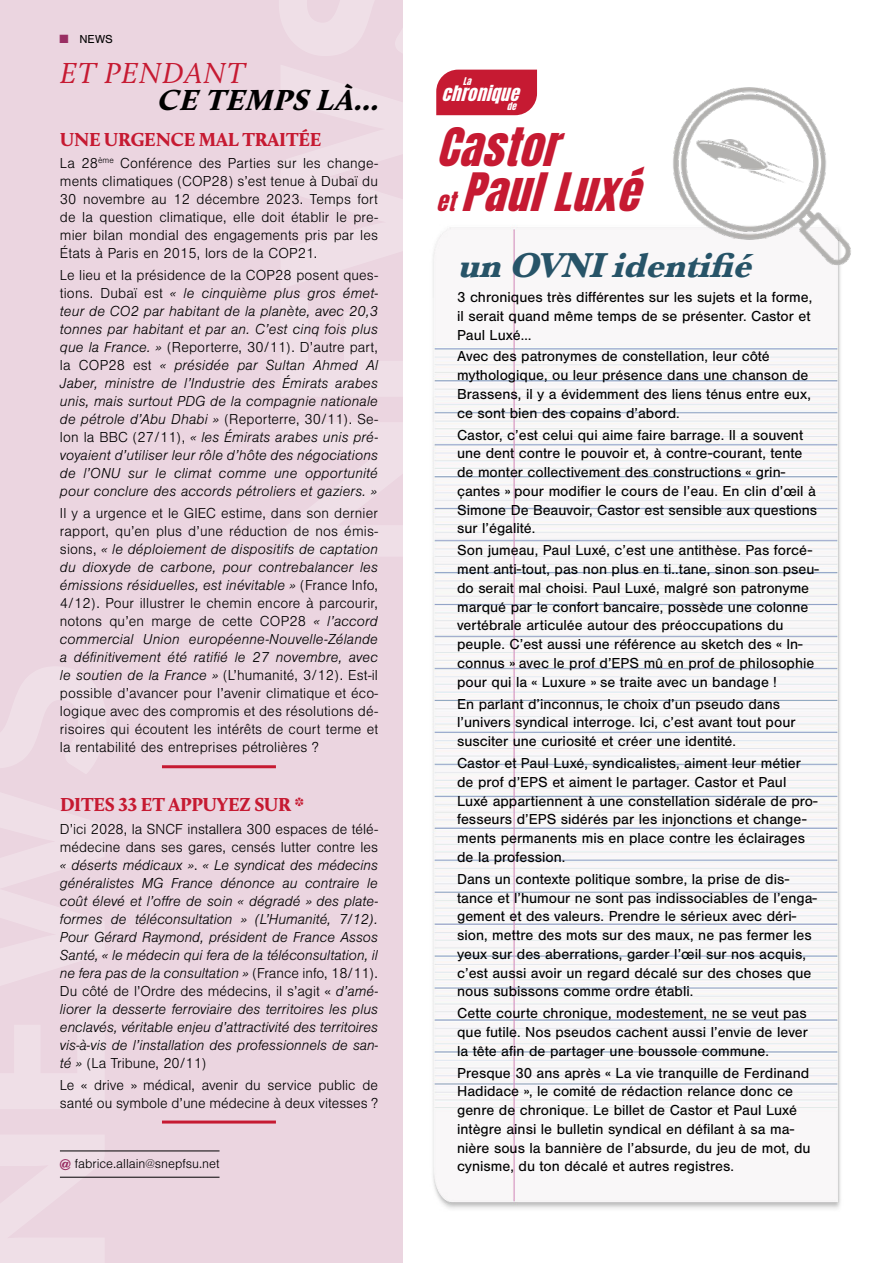
<style>
.page{position:relative;width:893px;height:1263px;background:#fff}
.page>*{position:absolute;margin:0;border:0;box-sizing:border-box;transform-origin:0 0}
.t1{font:italic 45px/45px "Anton";color:#c61a32}
.t2{font:italic 700 36px "Baskerville";color:#275468}
.t3{font:italic 900 30px "Calluna";color:#000}
.t4{font:italic 30px "Calluna";letter-spacing:.035em;color:#c61a32}
.t5{font:900 19.5px "Calluna";letter-spacing:-.005em;color:#c61a32}
.t6{font:italic 18.15px "Anton";color:#fff}
.t7{font:15px/18.8px "Nimbus San";color:#000}
.t8{font:italic 300 15px/18px "Nimbus San";color:#000;text-align:justify}
.t9{font:300 15px/18px "Nimbus San";letter-spacing:.005em;color:#000;text-align:justify}
.t10{font:300 13.5px "Nimbus San";color:#000}
.t11{font:12px "Nimbus San";color:#000}
.t12{font:italic 9px "Anton";color:#fff}
.s1{color:#992e63}
.s2{font-style:normal}
.s3{font-style:italic}
.s4{font-weight:900;font-size:16.5px;color:#992e63}
.s5{font-size:22.5px}
</style>
<div class="page">
<img style="left:432px;top:227px;width:409px;height:982px">
<div style="left:0;top:0;width:402px;height:1263px;background:#ebd5e0"></div>
<svg style="left:402px;top:0;width:34px;height:557px"></svg>
<hr style="left:162px;top:765px;width:114px;height:3px;background:#c61a32">
<hr style="left:162px;top:1120px;width:114px;height:3px;background:#c61a32">
<hr style="left:60px;top:1150px;width:160px;height:1px;background:#000">
<hr style="left:60px;top:1177px;width:160px;height:1px;background:#000">
<div style="left:436px;top:70px;width:101px;height:45px;background:#c61a32"></div>
<img style="left:665px;top:87px;width:186px;height:183px">
<p class="t11" style="left:60px;top:32px;width:55px"><span class="s1">■</span> NEWS</p>
<h3 class="t4" style="left:60px;top:55px;width:186px">ET PENDANT</h3>
<h3 class="t3" style="left:157px;top:81px;width:232px">CE TEMPSLÀ...</h3>
<h3 class="t5" style="left:60px;top:127px;width:263px">UNE URGENCE MAL TRAITÉE</h3>
<p class="t9" style="left:60px;top:154px;width:320px">La 28<sup>ème</sup> Conférence des Parties sur les change&shy;ments climatiques (COP28) s’est tenue à Dubaï du 30 novembre au 12 décembre 2023. Temps fort de la question climatique, elle doit établir le pre&shy;mier bilan mondial des engagements pris par les États à Paris en 2015, lors de la COP21.</p>
<p class="t8" style="left:60px;top:266px;width:320px"><span class="s2">Le lieu et la présidence de la COP28 posent ques&shy;tions. Dubaï est</span> « le cinquième plus gros émet&shy;teur de CO2 par habitant de la planète, avec 20,3 tonnes par habitant et par an. C’est cinq fois plus que la France. » <span class="s2">(Reporterre, 30/11). D’autre part, la COP28 est</span> « présidée par Sultan Ahmed Al Jaber, ministre de l’Industrie des Émirats arabes unis, mais surtout PDG de la compagnie nationale de pétrole d’Abu Dhabi » <span class="s2">(Reporterre, 30/11). Se&shy;lon la BBC (27/11),</span> « les Émirats arabes unis pré&shy;voyaient d’utiliser leur rôle d’hôte des négociations de l’ONU sur le climat comme une opportunité pour conclure des accords pétroliers et gaziers. »</p>
<p class="t9" style="left:60px;top:505px;width:320px">Il y a urgence et le GIEC estime, dans son dernier rapport, qu’en plus d’une réduction de nos émis&shy;sions, <span class="s3">« le déploiement de dispositifs de captation du dioxyde de carbone, pour contrebalancer les émissions résiduelles, est inévitable »</span> (France Info, 4/12). Pour illustrer le chemin encore à parcourir, notons qu’en marge de cette COP28 <span class="s3">« l’accord commercial Union européenne-Nouvelle-Zélande a définitivement été ratifié le 27 novembre, avec le soutien de la France »</span> (L’humanité, 3/12). Est-il possible d’avancer pour l’avenir climatique et éco&shy;logique avec des compromis et des résolutions dé&shy;risoires qui écoutent les intérêts de court terme et la rentabilité des entreprises pétrolières ?</p>
<h3 class="t5" style="left:60px;top:792px;width:246px">DITES 33 ET APPUYEZ SUR *</h3>
<p class="t8" style="left:60px;top:820px;width:320px"><span class="s2">D’ici 2028, la SNCF installera 300 espaces de télé&shy;médecine dans ses gares, censés lutter contre les </span>« déserts médicaux »<span class="s2">.</span> « Le syndicat des médecins généralistes MG France dénonce au contraire le coût élevé et l’offre de soin « dégradé » des plate&shy;formes de téléconsultation » (L’Humanité, 7/12).<br>Pour Gérard Raymond, président de France Assos Santé, « le médecin qui fera de la téléconsultation, il ne fera pas de la consultation » <span class="s2">(France info, 18/11).<br>Du côté de l’Ordre des médecins, il s’agit «</span> d’amé&shy;liorer la desserte ferroviaire des territoires les plus enclavés, véritable enjeu d’attractivité des territoires vis-à-vis de l’installation des professionnels de san&shy;té » <span class="s2">(La Tribune, 20/11)</span></p>
<p class="t9" style="left:60px;top:1076px;width:320px">Le « drive » médical, avenir du service public de santé ou symbole d’une médecine à deux vitesses ?</p>
<p class="t10" style="left:60px;top:1157px;width:161px"><span class="s4">@</span> fabrice.allain@snepfsu.net</p>
<p class="t12" style="left:463px;top:77px;width:14px">La</p>
<p class="t6" style="left:442px;top:84px;width:86px">chronique</p>
<p class="t12" style="left:507px;top:101px;width:15px">de</p>
<h1 class="t1" style="left:436px;top:128px;width:224px">Castor <span class="s5">et</span>PaulLuxé</h1>
<h2 class="t2" style="left:457px;top:240px;width:309px">unOVNIidentifié</h2>
<p class="t7" style="left:457px;top:288px;width:357px">3 chroniques très différentes sur les sujets et la forme, il serait quand même temps de se présenter. Castor et<br>Paul Luxé…</p>
<p class="t7" style="left:457px;top:347px;width:355px">Avec des patronymes de constellation, leur côté mythologique, ou leur présence dans une chanson de Brassens, il y a évidemment des liens ténus entre eux, ce sont bien des copains d’abord.</p>
<p class="t7" style="left:457px;top:426px;width:362px">Castor, c’est celui qui aime faire barrage. Il a souvent une dent contre le pouvoir et, à contre-courant, tente de monter collectivement des constructions « grin&shy;çantes » pour modifier le cours de l’eau. En clin d’œil à Simone De Beauvoir, Castor est sensible aux questions sur l’égalité.</p>
<p class="t7" style="left:457px;top:541px;width:363px">Son jumeau, Paul Luxé, c’est une antithèse. Pas forcé&shy;ment anti-tout, pas non plus en ti..tane, sinon son pseu&shy;do serait mal choisi. Paul Luxé, malgré son patronyme marqué par le confort bancaire, possède une colonne vertébrale articulée autour des préoccupations du peuple. C’est aussi une référence au sketch des « In&shy;connus » avec le prof d’EPS mû en prof de philosophie pour qui la « Luxure » se traite avec un bandage !</p>
<p class="t7" style="left:457px;top:694px;width:340px">En parlant d’inconnus, le choix d’un pseudo dans l’univers syndical interroge. Ici, c’est avant tout pour susciter une curiosité et créer une identité.</p>
<p class="t7" style="left:457px;top:754px;width:362px">Castor et Paul Luxé, syndicalistes, aiment leur métier de prof d’EPS et aiment le partager. Castor et Paul Luxé appartiennent à une constellation sidérale de pro&shy;fesseurs d’EPS sidérés par les injonctions et change&shy;ments permanents mis en place contre les éclairages de la profession.</p>
<p class="t7" style="left:457px;top:870px;width:361px">Dans un contexte politique sombre, la prise de dis&shy;tance et l’humour ne sont pas indissociables de l’enga&shy;gement et des valeurs. Prendre le sérieux avec déri&shy;sion, mettre des mots sur des maux, ne pas fermer les yeux sur des aberrations, garder l’œil sur nos acquis, c’est aussi avoir un regard décalé sur des choses que nous subissons comme ordre établi.</p>
<p class="t7" style="left:457px;top:1004px;width:352px;text-align:justify">Cette courte chronique, modestement, ne se veut pas que futile. Nos pseudos cachent aussi l’envie de lever la tête afin de partager une boussole commune.</p>
<p class="t7" style="left:457px;top:1063px;width:355px">Presque 30 ans après « La vie tranquille de Ferdinand Hadidace », le comité de rédaction relance donc ce genre de chronique. Le billet de Castor et Paul Luxé intègre ainsi le bulletin syndical en défilant à sa ma&shy;nière sous la bannière de l’absurde, du jeu de mot, du cynisme, du ton décalé et autres registres.</p>
</div>
